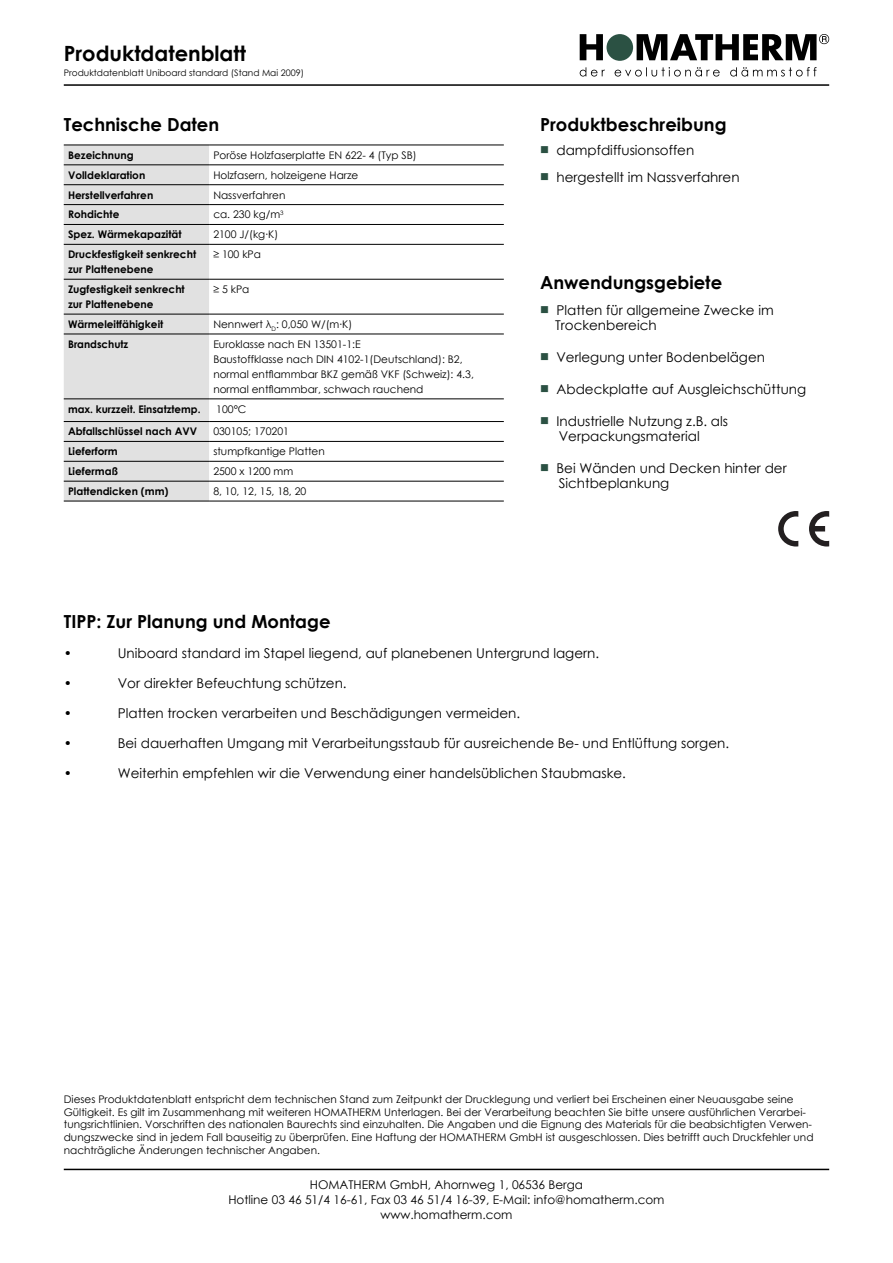
<style>
.page{position:relative;width:893px;height:1263px;background:#fff}
.page>*{position:absolute;margin:0;border:0;box-sizing:border-box;transform-origin:0 0}
.t1{font:700 21px "Century Gothic";color:#000}
.t2{font:700 18px "Century Gothic";color:#000}
.t3{font:13.5px/15px "Century Gothic";color:#000}
.t4{font:12px/15px "Century Gothic";color:#000;text-align:center}
.t5{font:10.5px/12.6px "Century Gothic";color:#000}
.t6{font:700 10.5px/15px "Century Gothic";color:#000}
.t7{font:9px "Century Gothic";color:#000}
.s1{color:#2b5143}
</style>
<div class="page">
<hr style="left:64px;top:84px;width:765px;height:2px;background:#000">
<svg style="left:580px;top:67px;width:25px;height:10px"></svg>
<svg style="left:615px;top:67px;width:105px;height:10px"></svg>
<svg style="left:730px;top:67px;width:87px;height:10px"></svg>
<svg style="left:580px;top:34px;width:249px;height:27px"></svg>
<hr style="left:64px;top:1169px;width:765px;height:1px;background:#000">
<div style="left:64px;top:146px;width:145px;height:355px;background:#e1e1e1"></div>
<hr style="left:64px;top:145px;width:145px;height:1px;background:#000">
<hr style="left:64px;top:164px;width:145px;height:1px;background:#000">
<hr style="left:64px;top:184px;width:145px;height:1px;background:#000">
<hr style="left:64px;top:204px;width:145px;height:1px;background:#000">
<hr style="left:64px;top:224px;width:145px;height:1px;background:#000">
<hr style="left:64px;top:244px;width:145px;height:1px;background:#000">
<hr style="left:64px;top:279px;width:145px;height:1px;background:#000">
<hr style="left:64px;top:314px;width:145px;height:1px;background:#000">
<hr style="left:64px;top:334px;width:145px;height:1px;background:#000">
<hr style="left:64px;top:398px;width:145px;height:1px;background:#000">
<hr style="left:64px;top:421px;width:145px;height:1px;background:#000">
<hr style="left:64px;top:441px;width:145px;height:1px;background:#000">
<hr style="left:64px;top:461px;width:145px;height:1px;background:#000">
<hr style="left:64px;top:481px;width:145px;height:1px;background:#000">
<hr style="left:64px;top:501px;width:145px;height:1px;background:#000">
<hr style="left:209px;top:145px;width:295px;height:1px;background:#000">
<hr style="left:209px;top:164px;width:295px;height:1px;background:#000">
<hr style="left:209px;top:184px;width:295px;height:1px;background:#000">
<hr style="left:209px;top:204px;width:295px;height:1px;background:#000">
<hr style="left:209px;top:224px;width:295px;height:1px;background:#000">
<hr style="left:209px;top:244px;width:295px;height:1px;background:#000">
<hr style="left:209px;top:279px;width:295px;height:1px;background:#000">
<hr style="left:209px;top:314px;width:295px;height:1px;background:#000">
<hr style="left:209px;top:334px;width:295px;height:1px;background:#000">
<hr style="left:209px;top:398px;width:295px;height:1px;background:#000">
<hr style="left:209px;top:421px;width:295px;height:1px;background:#000">
<hr style="left:209px;top:441px;width:295px;height:1px;background:#000">
<hr style="left:209px;top:461px;width:295px;height:1px;background:#000">
<hr style="left:209px;top:481px;width:295px;height:1px;background:#000">
<hr style="left:209px;top:501px;width:295px;height:1px;background:#000">
<svg style="left:778px;top:511px;width:20px;height:35px"></svg>
<svg style="left:809px;top:511px;width:20px;height:35px"></svg>
<h1 class="t1" style="left:64px;top:38px;width:184px">Produktdatenblatt</h1>
<p class="t7" style="left:64px;top:67px;width:242px">Produktdatenblatt Uniboard standard (Stand Mai 2009)</p>
<h2 class="t2" style="left:64px;top:111px;width:157px">Technische Daten</h2>
<p class="t6" style="left:68px;top:147px;width:67px">Bezeichnung</p>
<p class="t5" style="left:213px;top:149px;width:205px">Poröse Holzfaserplatte EN 622- 4 (Typ SB)</p>
<p class="t6" style="left:68px;top:167px;width:79px">Volldeklaration</p>
<p class="t5" style="left:213px;top:168px;width:146px">Holzfasern, holzeigene Harze</p>
<p class="t6" style="left:68px;top:187px;width:87px">Herstellverfahren</p>
<p class="t5" style="left:213px;top:188px;width:74px">Nassverfahren</p>
<p class="t6" style="left:68px;top:207px;width:53px">Rohdichte</p>
<p class="t5" style="left:213px;top:208px;width:72px">ca. 230 kg/m<sup>3</sup></p>
<p class="t6" style="left:68px;top:227px;width:115px">Spez. Wärmekapazität</p>
<p class="t5" style="left:213px;top:228px;width:67px">2100 J/(kg∙K)</p>
<p class="t6" style="left:68px;top:246px;width:130px">Druckfestigkeit senkrecht zur Plattenebene</p>
<p class="t5" style="left:213px;top:248px;width:49px">≥ 100 kPa</p>
<p class="t6" style="left:68px;top:281px;width:118px">Zugfestigkeit senkrecht zur Plattenebene</p>
<p class="t5" style="left:213px;top:283px;width:38px">≥ 5 kPa</p>
<p class="t6" style="left:68px;top:316px;width:97px">Wärmeleitfähigkeit</p>
<p class="t5" style="left:213px;top:318px;width:141px">Nennwert λ<sub>D</sub>: 0,050 W/(m∙K)</p>
<p class="t6" style="left:68px;top:336px;width:62px">Brandschutz</p>
<p class="t5" style="left:213px;top:336px;width:262px;line-height:15px">Euroklasse nach EN 13501-1:E<br>Baustoffklasse nach DIN 4102-1(Deutschland): B2, normal entflammbar BKZ gemäß VKF (Schweiz): 4.3, normal entflammbar, schwach rauchend</p>
<p class="t6" style="left:68px;top:401px;width:134px">max. kurzzeit. Einsatztemp.</p>
<p class="t5" style="left:216px;top:402px;width:32px">100°C</p>
<p class="t6" style="left:68px;top:424px;width:131px">Abfallschlüssel nach AVV</p>
<p class="t5" style="left:213px;top:425px;width:77px">030105; 170201</p>
<p class="t6" style="left:68px;top:443px;width:51px">Lieferform</p>
<p class="t5" style="left:213px;top:445px;width:113px">stumpfkantige Platten</p>
<p class="t6" style="left:68px;top:463px;width:51px">Liefermaß</p>
<p class="t5" style="left:213px;top:465px;width:82px">2500 x 1200 mm</p>
<p class="t6" style="left:68px;top:483px;width:102px">Plattendicken (mm)</p>
<p class="t5" style="left:213px;top:485px;width:95px">8, 10, 12, 15, 18, 20</p>
<h2 class="t2" style="left:540px;top:111px;width:188px">Produktbeschreibung</h2>
<p class="t3" style="left:540px;top:142px;width:156px"><span class="s1">■</span> dampfdiffusionsoffen</p>
<p class="t3" style="left:540px;top:170px;width:201px"><span class="s1">■</span> hergestellt im Nassverfahren</p>
<h2 class="t2" style="left:540px;top:269px;width:184px">Anwendungsgebiete</h2>
<p class="t3" style="left:555px;top:303px;width:220px;text-indent:-15px"><span class="s1">■</span> Platten für allgemeine Zwecke im<br>Trockenbereich</p>
<p class="t3" style="left:540px;top:350px;width:227px"><span class="s1">■</span> Verlegung unter Bodenbelägen</p>
<p class="t3" style="left:540px;top:382px;width:268px"><span class="s1">■</span> Abdeckplatte auf Ausgleichschüttung</p>
<p class="t3" style="left:559px;top:414px;width:171px;text-indent:-19px"><span class="s1">■</span> Industrielle Nutzung z.B. als<br>Verpackungsmaterial</p>
<p class="t3" style="left:559px;top:461px;width:230px;text-indent:-19px"><span class="s1">■</span> Bei Wänden und Decken hinter der<br>Sichtbeplankung</p>
<h2 class="t2" style="left:64px;top:608px;width:268px">TIPP: Zur Planung und Montage</h2>
<p class="t3" style="left:64px;top:646px;width:10px">•</p>
<p class="t3" style="left:118px;top:646px;width:483px">Uniboard standard im Stapel liegend, auf planebenen Untergrund lagern.</p>
<p class="t3" style="left:64px;top:676px;width:10px">•</p>
<p class="t3" style="left:118px;top:676px;width:230px">Vor direkter Befeuchtung schützen.</p>
<p class="t3" style="left:64px;top:706px;width:10px">•</p>
<p class="t3" style="left:118px;top:706px;width:404px">Platten trocken verarbeiten und Beschädigungen vermeiden.</p>
<p class="t3" style="left:64px;top:736px;width:10px">•</p>
<p class="t3" style="left:118px;top:736px;width:613px">Bei dauerhaften Umgang mit Verarbeitungsstaub für ausreichende Be- und Entlüftung sorgen.</p>
<p class="t3" style="left:64px;top:766px;width:10px">•</p>
<p class="t3" style="left:118px;top:766px;width:510px">Weiterhin empfehlen wir die Verwendung einer handelsüblichen Staubmaske.</p>
<p class="t5" style="left:64px;top:1093px;width:751px">Dieses Produktdatenblatt entspricht dem technischen Stand zum Zeitpunkt der Drucklegung und verliert bei Erscheinen einer Neuausgabe seine Gültigkeit. Es gilt im Zusammenhang mit weiteren HOMATHERM Unterlagen. Bei der Verarbeitung beachten Sie bitte unsere ausführlichen Verarbei&shy;tungsrichtlinien. Vorschriften des nationalen Baurechts sind einzuhalten. Die Angaben und die Eignung des Materials für die beabsichtigten Verwen&shy;dungszwecke sind in jedem Fall bauseitig zu überprüfen. Eine Haftung der HOMATHERM GmbH ist ausgeschlossen. Dies betrifft auch Druckfehler und nachträgliche Änderungen technischer Angaben.</p>
<p class="t4" style="left:228px;top:1176px;width:438px">HOMATHERM GmbH, Ahornweg 1, 06536 Berga<br>Hotline 03 46 51/4 16-61, Fax 03 46 51/4 16-39, E-Mail: info@homatherm.com www.homatherm.com</p>
</div>
